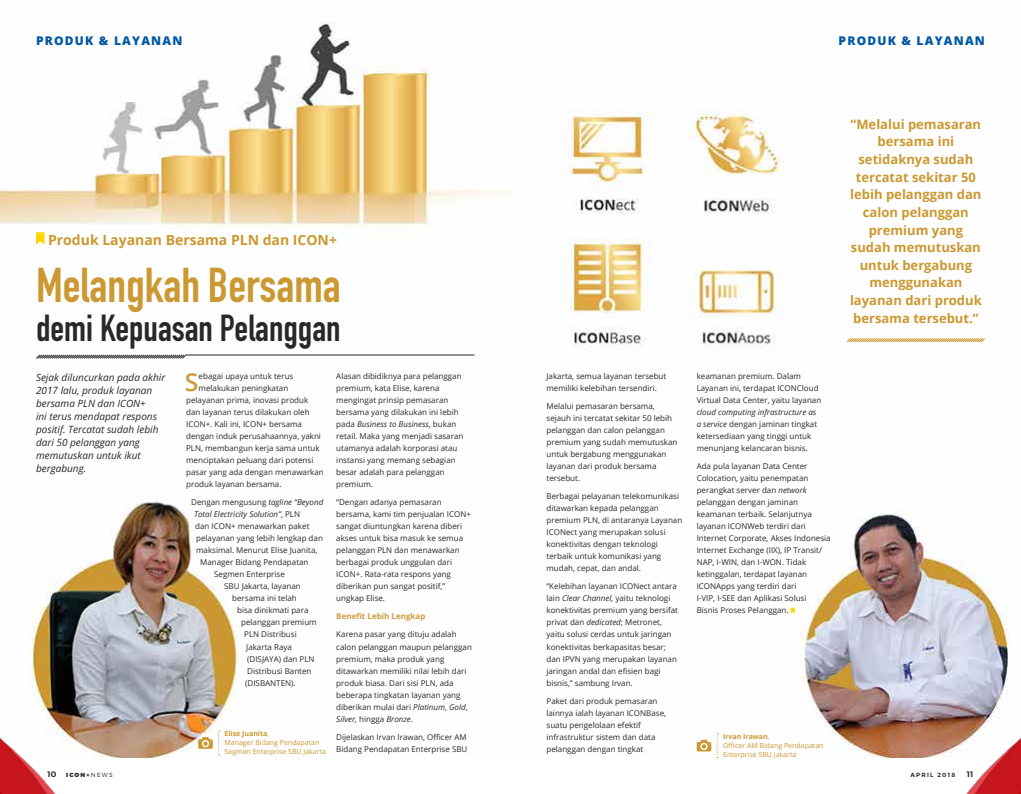
<style>
.page{position:relative;width:1021px;height:794px;background:#fff}
.page>*{position:absolute;margin:0;border:0;box-sizing:border-box;transform-origin:0 0}
.t1{font:700 48.1px "DIN Condensed";color:#cb9831}
.t2{font:700 37.1px "DIN Condensed";color:#292829}
.t3{font:600 24.8px "Open Sans";color:#ce9d3c}
.t4{font:700 14px "Open Sans";color:#cb9831}
.t5{font:700 13px/17.6px "Open Sans";color:#cb9831;text-align:center}
.t6{font:800 12px "Open Sans";letter-spacing:.1em;color:#0058a4}
.t7{font:italic 10px/13px "Open Sans";color:#292829}
.t8{font:8px/12px "Open Sans";color:#292829}
.t9{font:italic 8px "Open Sans";color:#292829}
.t10{font:700 8px "Open Sans";color:#ce9d3c}
.t11{font:600 8px "Montserrat";color:#292829}
.t12{font:7px/9px "Open Sans";color:#cb9831}
.t13{font:900 6px "Montserrat";color:#292829}
.t14{font:600 6px "Montserrat";letter-spacing:.2em;color:#292829}
.s1{font-style:italic}
.s2{font-style:normal}
.s3{font-weight:700}
.s4{font-weight:600;font-size:8px}
.s5{font-weight:300}
</style>
<div class="page">
<img style="left:0;top:22px;width:1009px;height:736px">
<svg style="left:36px;top:232px;width:9px;height:13px"></svg>
<svg style="left:790px;top:607px;width:4px;height:6px"></svg>
<hr style="left:186px;top:355px;width:288px;height:1px;background:#292829">
<svg style="left:35px;top:354px;width:152px;height:5px"></svg>
<svg style="left:198px;top:730px;width:22px;height:25px"></svg>
<svg style="left:696px;top:733px;width:22px;height:25px"></svg>
<svg style="left:846px;top:337px;width:139px;height:6px"></svg>
<img style="left:0;top:736px;width:84px;height:58px">
<img style="left:937px;top:736px;width:83px;height:58px">
<h3 class="t6" style="left:36px;top:32px;width:148px">PRODUK &amp; LAYANAN</h3>
<h3 class="t6" style="left:838px;top:32px;width:148px">PRODUK &amp; LAYANAN</h3>
<h3 class="t4" style="left:48px;top:230px;width:290px">Produk Layanan Bersama PLN dan ICON+</h3>
<h1 class="t1" style="left:36px;top:253px;width:306px">Melangkah Bersama</h1>
<h2 class="t2" style="left:36px;top:302px;width:306px">demi Kepuasan Pelanggan</h2>
<p class="t8" style="left:336px;top:370px;width:129px">Alasan dibidiknya para pelanggan premium, kata Elise, karena mengingat prinsip pemasaran bersama yang dilakukan ini lebih pada <span class="s1">Business to Business</span>, bukan retail. Maka yang menjadi sasaran utamanya adalah korporasi atau instansi yang memang sebagian besar adalah para pelanggan premium.</p>
<p class="t8" style="left:336px;top:496px;width:136px">“Dengan adanya pemasaran bersama, kami tim penjualan ICON+ sangat diuntungkan karena diberi akses untuk bisa masuk ke semua pelanggan PLN dan menawarkan berbagai produk unggulan dari<br>ICON+. Rata-rata respons yang diberikan pun sangat positif,” ungkap Elise.</p>
<p class="t10" style="left:336px;top:611px;width:91px">Benefit Lebih Lengkap</p>
<p class="t8" style="left:336px;top:628px;width:137px">Karena pasar yang dituju adalah calon pelanggan maupun pelanggan premium, maka produk yang ditawarkan memiliki nilai lebih dari produk biasa. Dari sisi PLN, ada beberapa tingkatan layanan yang diberikan mulai dari <span class="s1">Platinum</span>, <span class="s1">Gold</span>,<br><span class="s1">Silver,</span> hingga <span class="s1">Bronze</span>.</p>
<p class="t8" style="left:336px;top:730px;width:133px">Dijelaskan Irvan Irawan, Officer AM<br>Bidang Pendapatan Enterprise SBU</p>
<p class="t7" style="left:36px;top:370px;width:131px">Sejak diluncurkan pada akhir<br>2017 lalu, produk layanan bersama PLN dan ICON+<br>ini terus mendapat respons positif. Tercatat sudah lebih dari 50 pelanggan yang memutuskan untuk ikut bergabung.</p>
<p class="t8" style="left:696px;top:370px;width:126px">keamanan premium. Dalam<br>Layanan ini, terdapat ICONCloud<br>Virtual Data Center, yaitu layanan</p>
<h3 class="t3" style="left:185px;top:365px;width:15px">S</h3>
<p class="t8" style="left:199px;top:370px;width:96px">ebagai upaya untuk terus</p>
<p class="t8" style="left:546px;top:370px;width:121px">Jakarta, semua layanan tersebut memiliki kelebihan tersendiri.</p>
<p class="t8" style="left:546px;top:400px;width:132px">Melalui pemasaran bersama, sejauh ini tercatat sekitar 50 lebih pelanggan dan calon pelanggan premium yang sudah memutuskan untuk bergabung menggunakan layanan dari produk bersama tersebut.</p>
<p class="t8" style="left:546px;top:490px;width:137px">Berbagai pelayanan telekomunikasi ditawarkan kepada pelanggan premium PLN, di antaranya Layanan<br>ICONect yang merupakan solusi konektivitas dengan teknologi terbaik untuk komunikasi yang mudah, cepat, dan andal.</p>
<p class="t8" style="left:546px;top:580px;width:133px">“Kelebihan layanan ICONect antara lain <span class="s1">Clear Channel,</span> yaitu teknologi konektivitas premium yang bersifat privat dan <span class="s1">dedicated</span>; Metronet, yaitu solusi cerdas untuk jaringan konektivitas berkapasitas besar; dan IPVN yang merupakan layanan jaringan andal dan efisien bagi bisnis,” sambung Irvan.</p>
<p class="t8" style="left:546px;top:694px;width:121px">Paket dari produk pemasaran lainnya ialah layanan ICONBase, suatu pengelolaan efektif infrastruktur sistem dan data pelanggan dengan tingkat</p>
<p class="t8" style="left:199px;top:382px;width:91px">melakukan peningkatan</p>
<p class="t8" style="left:186px;top:394px;width:123px">pelayanan prima, inovasi produk</p>
<p class="t8" style="left:186px;top:406px;width:125px">dan layanan terus dilakukan oleh</p>
<p class="t8" style="left:186px;top:418px;width:117px">ICON+. Kali ini, ICON+ bersama</p>
<p class="t8" style="left:186px;top:430px;width:136px">dengan induk perusahaannya, yakni</p>
<p class="t8" style="left:186px;top:442px;width:135px">PLN, membangun kerja sama untuk</p>
<p class="t8" style="left:186px;top:454px;width:129px">menciptakan peluang dari potensi</p>
<p class="t8" style="left:186px;top:466px;width:139px">pasar yang ada dengan menawarkan</p>
<p class="t8" style="left:186px;top:478px;width:97px">produk layanan bersama.</p>
<p class="t8" style="left:191px;top:496px;width:134px">Dengan mengusung <span class="s1">tagline “Beyond</span></p>
<p class="t9" style="left:194px;top:509px;width:107px">Total Electricity Solution”<span class="s2">, PLN</span></p>
<p class="t8" style="left:195px;top:520px;width:116px">dan ICON+ menawarkan paket</p>
<p class="t8" style="left:196px;top:532px;width:128px">pelayanan yang lebih lengkap dan</p>
<p class="t8" style="left:196px;top:544px;width:123px">maksimal. Menurut Elise Juanita,</p>
<p class="t8" style="left:200px;top:556px;width:110px">Manager Bidang Pendapatan</p>
<p class="t8" style="left:214px;top:568px;width:72px">Segmen Enterprise</p>
<p class="t8" style="left:224px;top:580px;width:78px">SBU Jakarta, layanan</p>
<p class="t8" style="left:232px;top:592px;width:66px">bersama ini telah</p>
<p class="t8" style="left:237px;top:604px;width:73px">bisa dinikmati para</p>
<p class="t8" style="left:241px;top:616px;width:77px">pelanggan premium</p>
<p class="t8" style="left:244px;top:628px;width:54px">PLN Distribusi</p>
<p class="t8" style="left:246px;top:640px;width:47px">Jakarta Raya</p>
<p class="t8" style="left:247px;top:652px;width:69px">(DISJAYA) dan PLN</p>
<p class="t8" style="left:247px;top:664px;width:66px">Distribusi Banten</p>
<p class="t8" style="left:245px;top:676px;width:52px">(DISBANTEN).</p>
<p class="t8" style="left:696px;top:406px;width:122px"><span class="s1">cloud computing infrastructure as a service</span> dengan jaminan tingkat ketersediaan yang tinggi untuk menunjang kelancaran bisnis.</p>
<p class="t8" style="left:696px;top:460px;width:135px">Ada pula layanan Data Center<br>Colocation, yaitu penempatan perangkat server dan <span class="s1">network </span>pelanggan dengan jaminan keamanan terbaik. Selanjutnya layanan ICONWeb terdiri dari<br>Internet Corporate, Akses Indonesia<br>Internet Exchange (IIX), IP Transit/<br>NAP, I-WIN, dan I-WON. Tidak ketinggalan, terdapat layanan<br>ICONApps yang terdiri dari<br>I-VIP, I-SEE dan Aplikasi Solusi<br>Bisnis Proses Pelanggan.</p>
<p class="t12" style="left:224px;top:729px;width:103px"><span class="s3">Elise Juanita</span>,<br>Manager Bidang Pendapatan<br>Segmen Enterprise SBU Jakarta</p>
<p class="t12" style="left:723px;top:732px;width:102px"><span class="s3">Irvan Irawan</span>,<br>Officer AM Bidang Pendapatan<br>Enterprise SBU Jakarta</p>
<h3 class="t5" style="left:850px;top:115px;width:133px">“Melalui pemasaran bersama ini setidaknya sudah tercatat sekitar 50 lebih pelanggan dan calon pelanggan premium yang sudah memutuskan untuk bergabung menggunakan layanan dari produk bersama tersebut.”</h3>
<p class="t13" style="left:48px;top:771px;width:67px"><span class="s4">10</span> ICON+<span class="s5">NEWS</span></p>
<p class="t14" style="left:910px;top:770px;width:46px">APRIL 2018</p>
<p class="t11" style="left:966px;top:769px;width:8px">11</p>
</div>
